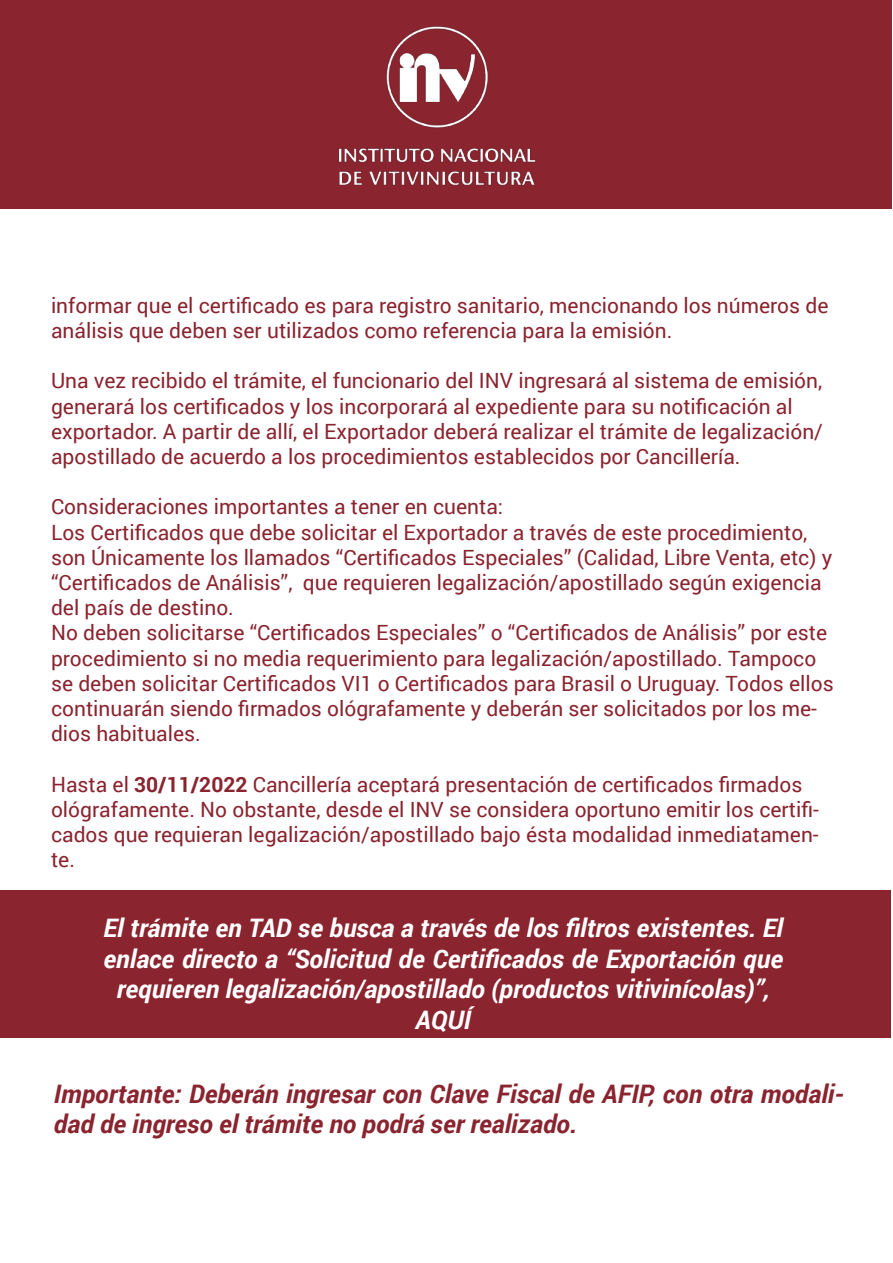
<style>
.page{position:relative;width:893px;height:1263px;background:#fff}
.page>*{position:absolute;margin:0;border:0;box-sizing:border-box;transform-origin:0 0}
.t1{font:italic 700 25.5px/30.6px "Roboto";color:#fff;text-align:center}
.t2{font:italic 700 25.5px/30.6px "Roboto";color:#8a242f}
.t3{font:21px/25.2px "Roboto";color:#8a242f}
.s1{font-weight:700}
</style>
<div class="page">
<div style="left:0;top:890px;width:890px;height:147px;background:#8a242f"></div>
<div style="left:1px;top:0;width:891px;height:208px;background:#8a242f"></div>
<img style="left:259px;top:26px;width:358px;height:183px">
<p class="t3" style="left:51px;top:292px;width:779px">informar que el certificado es para registro sanitario, mencionando los números de análisis que deben ser utilizados como referencia para la emisión.</p>
<p class="t3" style="left:51px;top:368px;width:773px">Una vez recibido el trámite, el funcionario del INV ingresará al sistema de emisión, generará los certificados y los incorporará al expediente para su notificación al exportador. A partir de allí, el Exportador deberá realizar el trámite de legalización/ apostillado de acuerdo a los procedimientos establecidos por Cancillería.</p>
<p class="t3" style="left:51px;top:494px;width:784px">Consideraciones importantes a tener en cuenta:<br>Los Certificados que debe solicitar el Exportador a través de este procedimiento, son Únicamente los llamados “Certificados Especiales” (Calidad, Libre Venta, etc) y “Certificados de Análisis”, que requieren legalización/apostillado según exigencia del país de destino.<br>No deben solicitarse “Certificados Especiales” o “Certificados de Análisis” por este procedimiento si no media requerimiento para legalización/apostillado. Tampoco se deben solicitar Certificados VI1 o Certificados para Brasil o Uruguay. Todos ellos continuarán siendo firmados ológrafamente y deberán ser solicitados por los me&shy;dios habituales.</p>
<p class="t3" style="left:51px;top:771px;width:769px">Hasta el <span class="s1">30/11/2022</span> Cancillería aceptará presentación de certificados firmados ológrafamente. No obstante, desde el INV se considera oportuno emitir los certifi&shy;cados que requieran legalización/apostillado bajo ésta modalidad inmediatamen&shy;te.</p>
<p class="t1" style="left:104px;top:912px;width:681px">El trámite en TAD se busca a través de los filtros existentes. El enlace directo a “Solicitud de Certificados de Exportación que requieren legalización/apostillado (productos vitivinícolas)”, AQUÍ</p>
<p class="t2" style="left:54px;top:1077px;width:792px">Importante: Deberán ingresar con Clave Fiscal de AFIP, con otra modali&shy;dad de ingreso el trámite no podrá ser realizado.</p>
</div>
